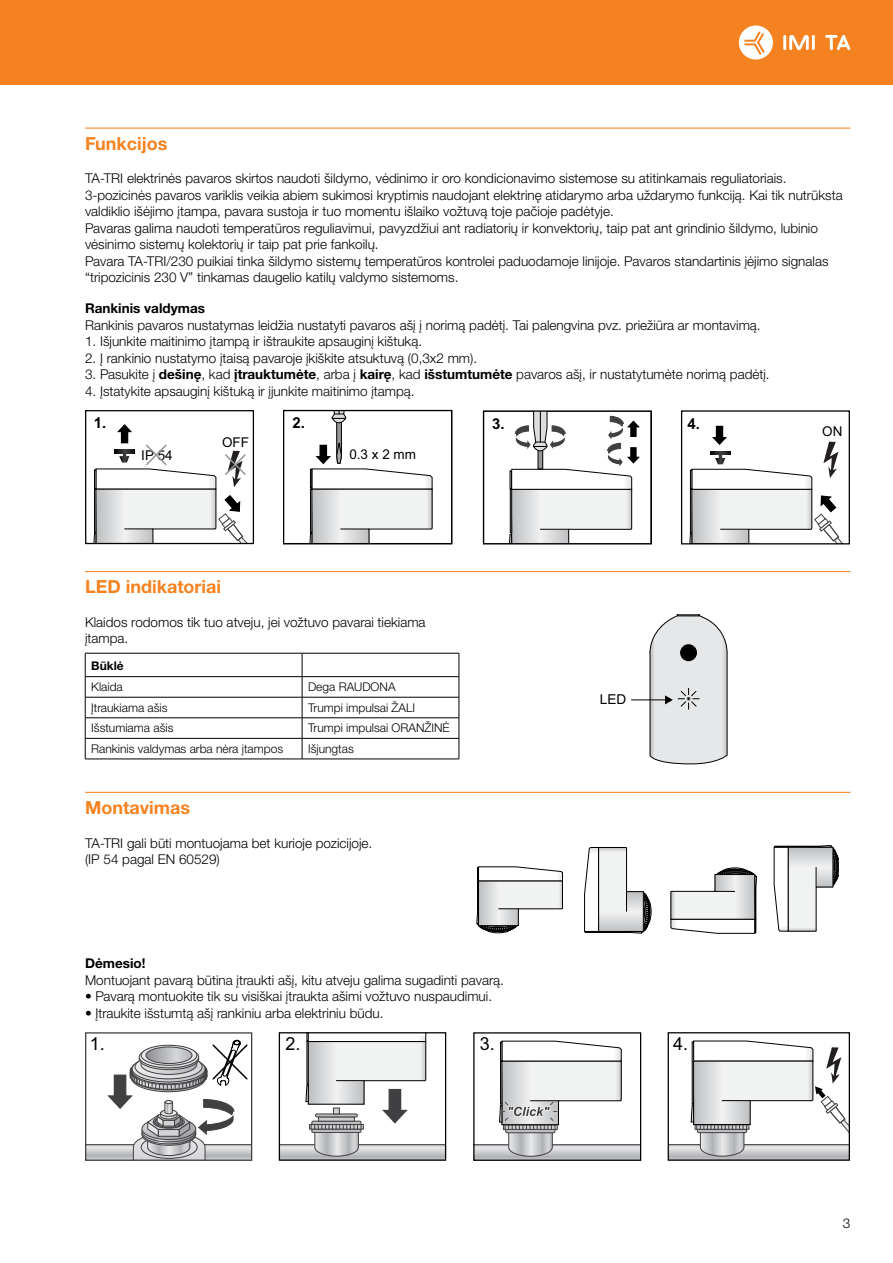
<style>
.page{position:relative;width:893px;height:1263px;background:#fff}
.page>*{position:absolute;margin:0;border:0;box-sizing:border-box;transform-origin:0 0}
.t1{font:700 18px "Helvetica Neue LTW1 G";color:#f58220}
.t2{font:18px "Arial";color:#000}
.t3{font:700 15px "Arial";color:#000}
.t4{font:13.65px "Arial";color:#000}
.t5{font:300 13.5px/16.5px "Helvetica Neue LTW1 G";color:#000}
.t6{font:700 13.5px "Helvetica Neue LTW1 G";color:#000}
.t7{font:13.5px "Arial";color:#000}
.t8{font:300 12px "Helvetica Neue LTW1 G";color:#000}
.t9{font:700 12px "Helvetica Neue LTW1 G";color:#000}
.s1{font-weight:700}
</style>
<div class="page">
<div style="left:0;top:0;width:893px;height:85px;background:#f58220"></div>
<hr style="left:783px;top:35px;width:3px;height:15px;background:#fff">
<hr style="left:812px;top:35px;width:3px;height:15px;background:#fff">
<svg style="left:789px;top:35px;width:20px;height:15px"></svg>
<svg style="left:825px;top:35px;width:25px;height:15px"></svg>
<svg style="left:739px;top:25px;width:34px;height:35px"></svg>
<hr style="left:85px;top:128px;width:765px;height:1px;background:#f58220">
<hr style="left:85px;top:571px;width:765px;height:1px;background:#f58220">
<hr style="left:85px;top:653px;width:217px;height:1px;background:#000">
<hr style="left:302px;top:653px;width:157px;height:1px;background:#000">
<hr style="left:85px;top:676px;width:217px;height:1px;background:#000">
<hr style="left:302px;top:676px;width:157px;height:1px;background:#000">
<hr style="left:85px;top:697px;width:217px;height:1px;background:#000">
<hr style="left:302px;top:697px;width:157px;height:1px;background:#000">
<hr style="left:85px;top:717px;width:217px;height:1px;background:#000">
<hr style="left:302px;top:717px;width:157px;height:1px;background:#000">
<hr style="left:85px;top:738px;width:217px;height:1px;background:#000">
<svg style="left:85px;top:653px;width:1px;height:106px"></svg>
<hr style="left:302px;top:738px;width:157px;height:1px;background:#000">
<svg style="left:302px;top:653px;width:1px;height:106px"></svg>
<svg style="left:459px;top:653px;width:1px;height:106px"></svg>
<hr style="left:85px;top:759px;width:217px;height:1px;background:#000">
<hr style="left:302px;top:759px;width:157px;height:1px;background:#000">
<hr style="left:85px;top:792px;width:765px;height:1px;background:#f58220">
<div style="left:85px;top:410px;width:169px;height:134px;border:1px solid #000"></div>
<div style="left:283px;top:410px;width:169px;height:134px;border:1px solid #000"></div>
<svg style="left:509px;top:412px;width:131px;height:130px"></svg>
<div style="left:483px;top:410px;width:169px;height:134px;border:1px solid #000"></div>
<div style="left:681px;top:410px;width:169px;height:134px;border:1px solid #000"></div>
<svg style="left:94px;top:424px;width:155px;height:120px"></svg>
<svg style="left:689px;top:425px;width:155px;height:119px"></svg>
<svg style="left:310px;top:411px;width:123px;height:133px"></svg>
<div style="left:677px;top:614px;width:22px;height:2px;border:1px solid #000"></div>
<hr style="left:631px;top:700px;width:35px;height:1px;background:#000">
<svg style="left:650px;top:616px;width:77px;height:148px;background:#d9dadb"></svg>
<svg style="left:477px;top:866px;width:86px;height:67px"></svg>
<div style="left:477px;top:881px;width:2px;height:30px;background:#d1d3d4;border:1px solid #000"></div>
<svg style="left:584px;top:847px;width:67px;height:86px"></svg>
<div style="left:598px;top:931px;width:31px;height:1px;border:1px solid #000"></div>
<svg style="left:670px;top:868px;width:87px;height:65px"></svg>
<div style="left:755px;top:889px;width:1px;height:30px;background:#d1d3d4;border:1px solid #000"></div>
<svg style="left:774px;top:845px;width:64px;height:86px"></svg>
<div style="left:788px;top:846px;width:31px;height:1px;background:#d1d3d4;border:1px solid #000"></div>
<div style="left:85px;top:1032px;width:167px;height:129px;border:1px solid #403f41"></div>
<svg style="left:281px;top:1034px;width:163px;height:125px"></svg>
<div style="left:279px;top:1032px;width:167px;height:129px;border:1px solid #000"></div>
<div style="left:473px;top:1032px;width:168px;height:129px;border:1px solid #000"></div>
<svg style="left:474px;top:1040px;width:167px;height:120px"></svg>
<div style="left:668px;top:1032px;width:182px;height:129px;border:1px solid #000"></div>
<svg style="left:668px;top:1040px;width:181px;height:120px"></svg>
<svg style="left:86px;top:1040px;width:166px;height:120px"></svg>
<h1 class="t1" style="left:85px;top:132px;width:84px">Funkcijos</h1>
<p class="t5" style="left:85px;top:170px;width:759px">TA-TRI elektrinės pavaros skirtos naudoti šildymo, vėdinimo ir oro kondicionavimo sistemose su atitinkamais reguliatoriais.<br>3-pozicinės pavaros variklis veikia abiem sukimosi kryptimis naudojant elektrinę atidarymo arba uždarymo funkciją. Kai tik nutrūksta valdiklio išėjimo įtampa, pavara sustoja ir tuo momentu išlaiko vožtuvą toje pačioje padėtyje.<br>Pavaras galima naudoti temperatūros reguliavimui, pavyzdžiui ant radiatorių ir konvektorių, taip pat ant grindinio šildymo, lubinio vėsinimo sistemų kolektorių ir taip pat prie fankoilų.<br>Pavara TA-TRI/230 puikiai tinka šildymo sistemų temperatūros kontrolei paduodamoje linijoje. Pavaros standartinis įėjimo signalas “tripozicinis 230 V” tinkamas daugelio katilų valdymo sistemoms.</p>
<p class="t6" style="left:85px;top:300px;width:121px">Rankinis valdymas</p>
<p class="t5" style="left:85px;top:317px;width:677px">Rankinis pavaros nustatymas leidžia nustatyti pavaros ašį į norimą padėtį. Tai palengvina pvz. priežiūra ar montavimą.</p>
<p class="t5" style="left:85px;top:333px;width:339px">1. Išjunkite maitinimo įtampą ir ištraukite apsauginį kištuką.</p>
<p class="t5" style="left:85px;top:349px;width:394px">2. Į rankinio nustatymo įtaisą pavaroje įkiškite atsuktuvą (0,3x2 mm).</p>
<p class="t5" style="left:85px;top:366px;width:686px">3. Pasukite į <span class="s1">dešinę</span>, kad <span class="s1">įtrauktumėte</span>, arba į <span class="s1">kairę</span>, kad <span class="s1">išstumtumėte</span> pavaros ašį, ir nustatytumėte norimą padėtį.</p>
<p class="t5" style="left:85px;top:382px;width:331px">4. Įstatykite apsauginį kištuką ir įjunkite maitinimo įtampą.</p>
<p class="t3" style="left:94px;top:412px;width:14px">1.</p>
<p class="t3" style="left:292px;top:412px;width:14px">2.</p>
<p class="t7" style="left:222px;top:432px;width:28px">OFF</p>
<p class="t7" style="left:141px;top:446px;width:33px">IP 54</p>
<p class="t7" style="left:349px;top:445px;width:68px">0.3 x 2 mm</p>
<p class="t3" style="left:492px;top:413px;width:14px">3.</p>
<p class="t3" style="left:688px;top:413px;width:14px">4.</p>
<h1 class="t1" style="left:85px;top:576px;width:138px">LED indikatoriai</h1>
<p class="t5" style="left:85px;top:614px;width:342px">Klaidos rodomos tik tuo atveju, jei vožtuvo pavarai tiekiama įtampa.</p>
<p class="t9" style="left:91px;top:659px;width:34px">Būklė</p>
<p class="t8" style="left:91px;top:680px;width:33px">Klaida</p>
<p class="t8" style="left:308px;top:680px;width:89px">Dega RAUDONA</p>
<p class="t8" style="left:91px;top:700px;width:78px">Įtraukiama ašis</p>
<p class="t8" style="left:308px;top:700px;width:109px">Trumpi impulsai ŽALI</p>
<p class="t8" style="left:91px;top:721px;width:84px">Išstumiama ašis</p>
<p class="t8" style="left:308px;top:721px;width:143px">Trumpi impulsai ORANŽINĖ</p>
<p class="t8" style="left:91px;top:741px;width:193px">Rankinis valdymas arba nėra įtampos</p>
<p class="t8" style="left:308px;top:741px;width:47px">Išjungtas</p>
<h1 class="t1" style="left:85px;top:796px;width:106px">Montavimas</h1>
<p class="t5" style="left:85px;top:834px;width:289px">TA-TRI gali būti montuojama bet kurioje pozicijoje. (IP 54 pagal EN 60529)</p>
<p class="t4" style="left:600px;top:690px;width:28px">LED</p>
<p class="t6" style="left:85px;top:955px;width:62px">Dėmesio!</p>
<p class="t5" style="left:85px;top:972px;width:420px">Montuojant pavarą būtina įtraukti ašį, kitu atveju galima sugadinti pavarą.</p>
<p class="t5" style="left:85px;top:988px;width:409px">• Pavarą montuokite tik su visiškai įtraukta ašimi vožtuvo nuspaudimui.</p>
<p class="t5" style="left:85px;top:1005px;width:300px">• Įtraukite išstumtą ašį rankiniu arba elektriniu būdu.</p>
<h1 class="t2" style="left:90px;top:1031px;width:17px">1.</h1>
<h1 class="t2" style="left:286px;top:1031px;width:17px">2.</h1>
<h1 class="t2" style="left:480px;top:1031px;width:17px">3.</h1>
<h1 class="t2" style="left:673px;top:1031px;width:17px">4.</h1>
<p class="t7" style="left:822px;top:422px;width:22px">ON</p>
<p class="t5" style="left:843px;top:1215px;width:9px">3</p>
</div>
